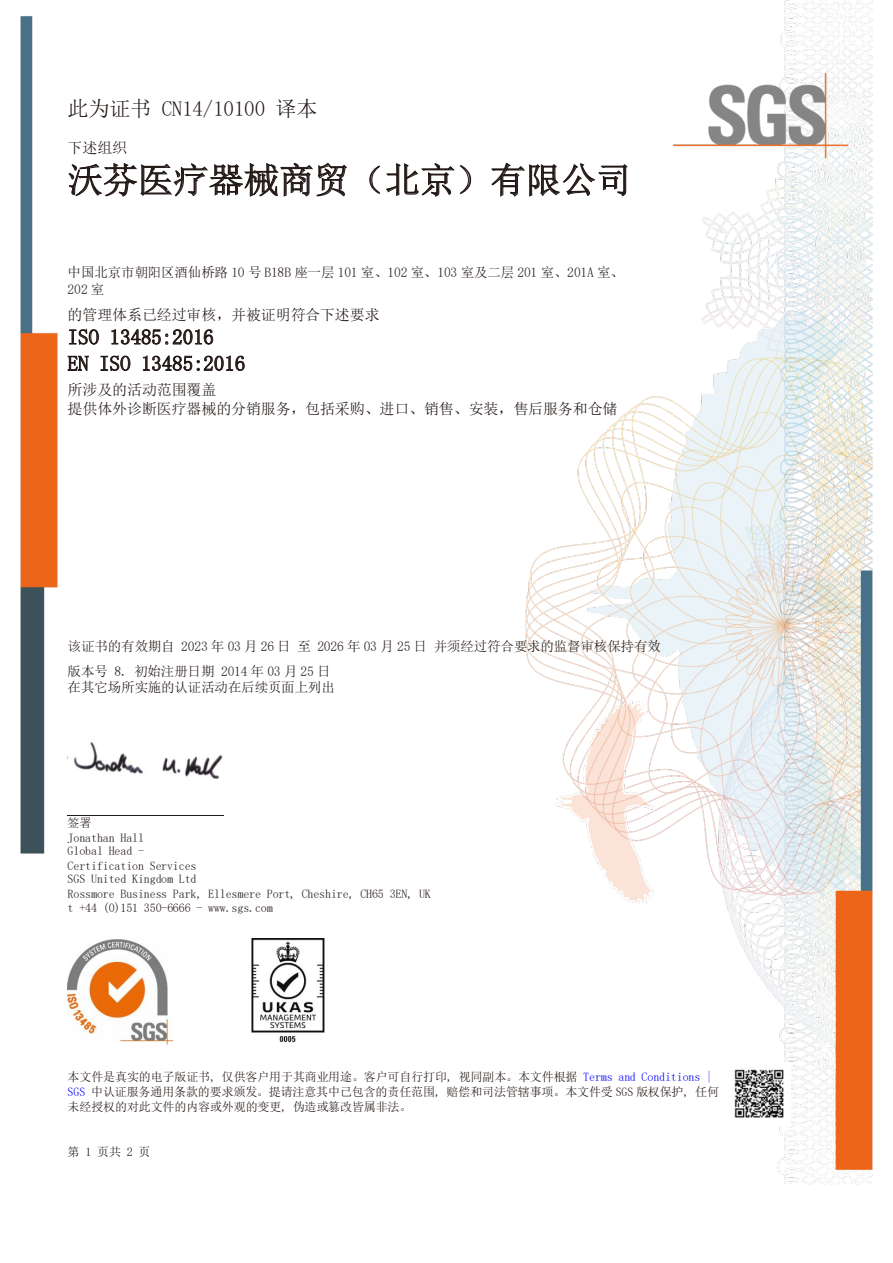
<style>
.page{position:relative;width:893px;height:1263px;background:#fff}
.page>*{position:absolute;margin:0;border:0;box-sizing:border-box;transform-origin:0 0}
.t1{font:35.25px "Sim Sun";color:#221815}
.t2{font:21px/26.2px "Sim Sun";color:#221815}
.t3{font:15px/18.3px "Sim Sun";color:#221815}
.t4{font:13.5px/16.8px "Sim Sun";color:#221815}
.t5{font:12px/15px "Sim Sun";color:#221815}
.s1{color:#00f}
</style>
<div class="page">
<img style="left:20px;top:0;width:853px;height:1185px">
<svg style="left:68px;top:162px;width:280px;height:36px"></svg>
<svg style="left:369px;top:162px;width:103px;height:35px"></svg>
<svg style="left:490px;top:162px;width:138px;height:36px"></svg>
<svg style="left:69px;top:328px;width:30px;height:17px"></svg>
<svg style="left:111px;top:329px;width:102px;height:16px"></svg>
<svg style="left:68px;top:355px;width:21px;height:16px"></svg>
<svg style="left:100px;top:354px;width:31px;height:18px"></svg>
<svg style="left:143px;top:355px;width:102px;height:16px"></svg>
<hr style="left:68px;top:815px;width:156px;height:1px;background:#221815">
<img style="left:68px;top:705px;width:156px;height:108px">
<img style="left:68px;top:938px;width:105px;height:107px">
<img style="left:182px;top:938px;width:211px;height:107px">
<img style="left:727px;top:1062px;width:64px;height:63px">
<h2 class="t2" style="left:68px;top:95px;width:251px">此为证书 CN14/10100 译本</h2>
<p class="t3" style="left:68px;top:138px;width:61px">下述组织</p>
<h1 class="t1" style="left:68px;top:162px;width:565px">沃芬医疗器械商贸（北京）有限公司</h1>
<p class="t4" style="left:68px;top:264px;width:558px">中国北京市朝阳区酒仙桥路 10 号 B18B 座一层 101 室、102 室、103 室及二层 201 室、201A 室、<br>202 室</p>
<p class="t3" style="left:68px;top:306px;width:314px">的管理体系已经过审核，并被证明符合下述要求</p>
<h2 class="t2" style="left:68px;top:324px;width:179px">ISO 13485:2016<br>EN ISO 13485:2016</h2>
<p class="t3" style="left:68px;top:381px;width:551px">所涉及的活动范围覆盖<br>提供体外诊断医疗器械的分销服务，包括采购、进口、销售、安装，售后服务和仓储</p>
<p class="t4" style="left:68px;top:633px;width:595px;line-height:25.5px">该证书的有效期自 2023 年 03 月 26 日至 2026 年 03 月 25 日并须经过符合要求的监督审核保持有效版本号 8. 初始注册日期 2014 年 03 月 25 日</p>
<p class="t4" style="left:68px;top:679px;width:269px">在其它场所实施的认证活动在后续页面上列出</p>
<p class="t5" style="left:68px;top:816px;width:78px;line-height:14.2px">签署<br>Jonathan Hall</p>
<p class="t5" style="left:68px;top:843px;width:131px">Global Head -<br>Certification Services</p>
<p class="t5" style="left:68px;top:872px;width:365px">SGS United Kingdom Ltd<br>Rossmore Business Park, Ellesmere Port, Cheshire, CH65 3EN, UK</p>
<p class="t5" style="left:68px;top:900px;width:207px">t +44 (0)151 350-6666 - www.sgs.com</p>
<p class="t5" style="left:68px;top:1070px;width:653px">本文件是真实的电子版证书, 仅供客户用于其商业用途。客户可自行打印, 视同副本。本文件根据 <span class="s1">Terms and Conditions |<br>SGS</span> 中认证服务通用条款的要求颁发。提请注意其中已包含的责任范围, 赔偿和司法管辖事项。本文件受 SGS 版权保护, 任何未经授权的对此文件的内容或外观的变更, 伪造或篡改皆属非法。</p>
<p class="t5" style="left:68px;top:1145px;width:84px">第1 页共2 页</p>
</div>
